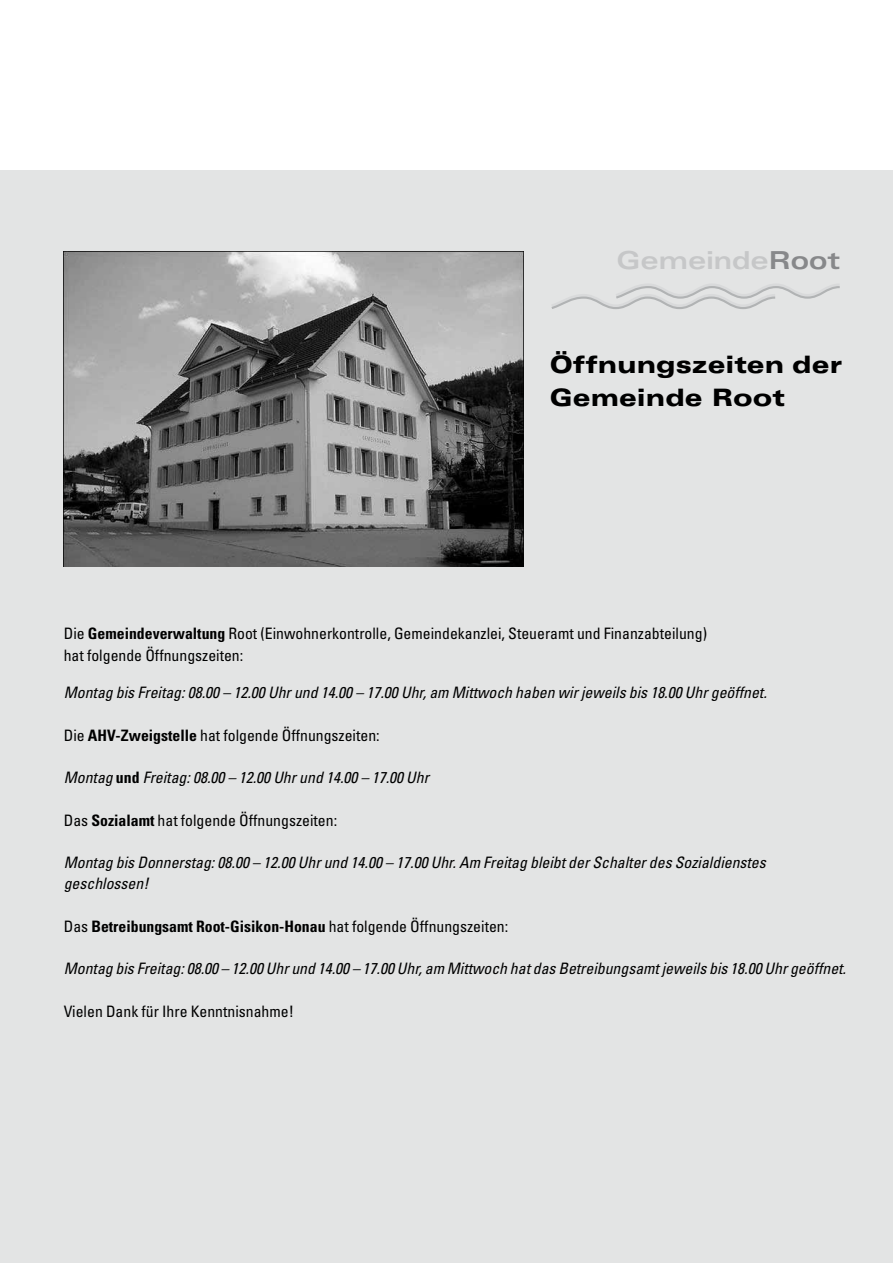
<style>
.page{position:relative;width:893px;height:1263px;background:#fff}
.page>*{position:absolute;margin:0;border:0;box-sizing:border-box;transform-origin:0 0}
.t1{font:700 expanded 24.75px "Univers";color:#c6c7c8}
.t2{font:900 expanded 24px/33px "Univers";color:#000}
.t3{font:italic condensed 15.75px/21.1px "Univers";color:#000}
.t4{font:condensed 15.75px/21.1px "Univers";color:#000}
.t5{font:700 condensed 15.75px "Univers";color:#000}
.s1{color:#87888a}
.s2{font-weight:700}
.s3{font-weight:700;font-style:normal}
.s4{font-weight:400}
</style>
<div class="page">
<div style="left:0;top:170px;width:893px;height:1093px;background:#e3e4e4"></div>
<img style="left:64px;top:252px;width:460px;height:314px">
<svg style="left:551px;top:286px;width:289px;height:23px"></svg>
<h1 class="t1" style="left:616px;top:246px;width:225px">Gemeinde<span class="s1">Root</span></h1>
<h2 class="t2" style="left:550px;top:348px;width:294px">Öffnungszeiten der<br>Gemeinde Root</h2>
<p class="t4" style="left:64px;top:623px;width:645px">Die <span class="s2">Gemeindeverwaltung</span> Root (Einwohnerkontrolle, Gemeindekanzlei, Steueramt und Finanzabteilung) hat folgende Öffnungszeiten:</p>
<p class="t3" style="left:64px;top:682px;width:705px">Montag bis Freitag: 08.00 – 12.00 Uhr und 14.00 – 17.00 Uhr, am Mittwoch haben wir jeweils bis 18.00 Uhr geöffnet.</p>
<p class="t4" style="left:64px;top:724px;width:317px">Die <span class="s2">AHV-Zweigstelle</span> hat folgende Öffnungszeiten:</p>
<p class="t3" style="left:64px;top:767px;width:367px">Montag <span class="s3">und</span> Freitag: 08.00 – 12.00 Uhr und 14.00 – 17.00 Uhr</p>
<p class="t4" style="left:64px;top:809px;width:275px">Das <span class="s2">Sozialamt</span> hat folgende Öffnungszeiten:</p>
<p class="t3" style="left:64px;top:852px;width:704px">Montag bis Donnerstag: 08.00 – 12.00 Uhr und 14.00 – 17.00 Uhr. Am Freitag bleibt der Schalter des Sozialdienstes geschlossen!</p>
<p class="t5" style="left:64px;top:916px;width:446px"><span class="s4">Das</span> Betreibungsamt Root-Gisikon-Honau <span class="s4">hat folgende Öffnungszeiten:</span></p>
<p class="t3" style="left:64px;top:958px;width:784px">Montag bis Freitag: 08.00 – 12.00 Uhr und 14.00 – 17.00 Uhr, am Mittwoch hat das Betreibungsamt jeweils bis 18.00 Uhr geöffnet.</p>
<p class="t4" style="left:64px;top:1000px;width:232px">Vielen Dank für Ihre Kenntnisnahme!</p>
</div>
